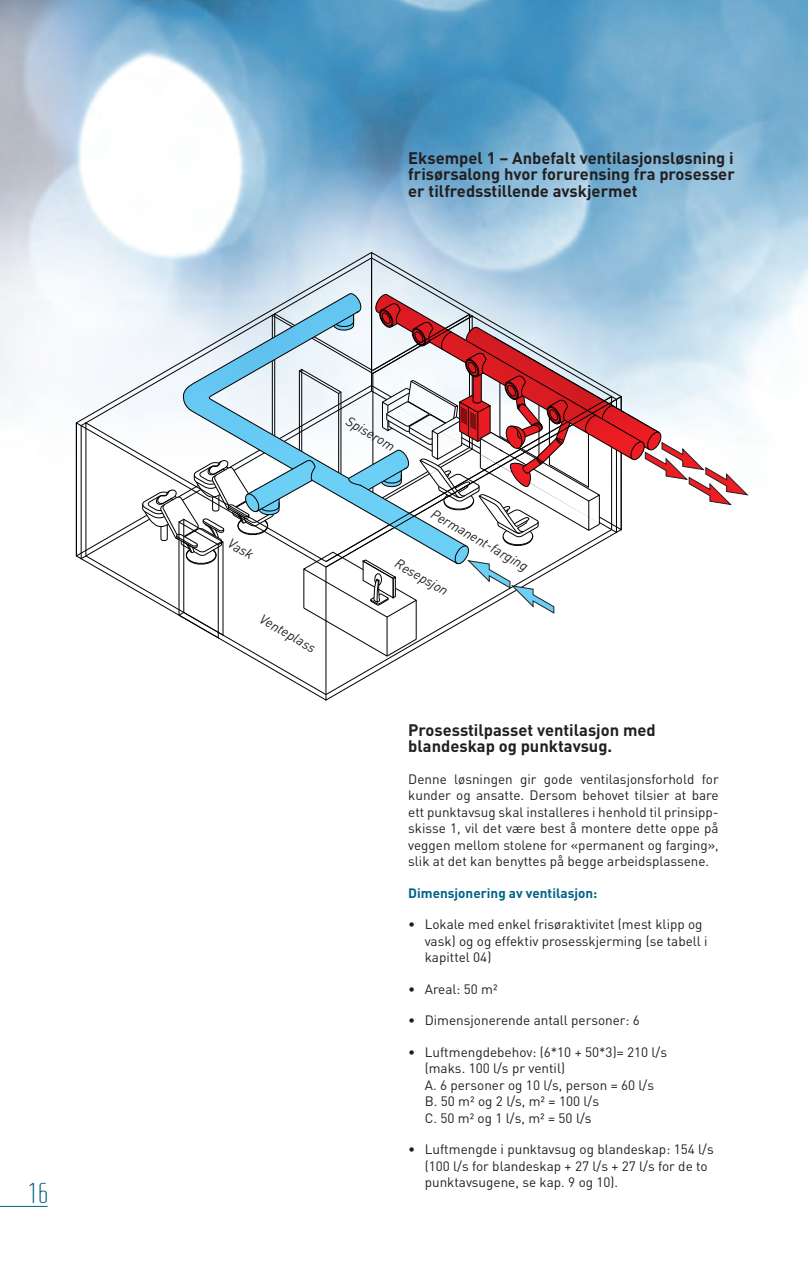
<style>
.page{position:relative;width:808px;height:1263px;background:#fff}
.page>*{position:absolute;margin:0;border:0;box-sizing:border-box;transform-origin:0 0}
.t1{font:28.5px "RB No 2 Light Alternative";color:#006288}
.Mellomtittel{font:700 16.5px/16.5px "DIN";color:#231f20;text-align:justify}
.Brødtekst{font:13.5px/16.5px "DIN";color:#231f20}
.Brødtekst-2{font:italic 13.5px "DIN";color:#231f20}
.Brødtekst-3{font:700 13.5px "DIN";color:#006288}
</style>
<div class="page">
<img style="left:0;top:0;width:808px;height:397px">
<hr style="left:0;top:1206px;width:48px;height:1px;background:#006288">
<svg style="left:49px;top:223px;width:726px;height:478px"></svg>
<svg style="left:76px;top:556px;width:250px;height:144px"></svg>
<svg style="left:86px;top:559px;width:240px;height:136px"></svg>
<svg style="left:76px;top:252px;width:295px;height:304px"></svg>
<svg style="left:81px;top:258px;width:290px;height:301px"></svg>
<svg style="left:371px;top:252px;width:251px;height:42px;background:#b2cee2"></svg>
<svg style="left:326px;top:656px;width:295px;height:44px"></svg>
<svg style="left:142px;top:294px;width:606px;height:362px"></svg>
<h1 class="t1" style="left:28px;top:1177px;width:22px">16</h1>
<p class="Mellomtittel" style="left:408px;top:149px;width:328px">Eksempel 1 – Anbefalt ventilasjonsløsning i frisørsalong hvor forurensing fra prosesser er tilfredsstillende avskjermet</p>
<p class="Brødtekst-2" style="left:233px;top:535px;width:28px;rotate:30deg">Vask</p>
<p class="Brødtekst-2" style="left:265px;top:610px;width:64px;rotate:30deg">Venteplass</p>
<p class="Brødtekst-2" style="left:351px;top:413px;width:56px;rotate:30deg">Spiserom</p>
<p class="Brødtekst-2" style="left:436px;top:505px;width:111px;rotate:30deg">Permanent-farging</p>
<p class="Brødtekst-2" style="left:400px;top:555px;width:61px;rotate:30deg">Resepsjon</p>
<p class="Mellomtittel" style="left:408px;top:721px;width:249px">Prosesstilpasset ventilasjon med blandeskap og punktavsug.</p>
<p class="Brødtekst" style="left:408px;top:770px;width:312px;text-align:justify">Denne løsningen gir gode ventilasjonsforhold for kunder og ansatte. Dersom behovet tilsier at bare ett punktavsug skal installeres i henhold til prinsipp&shy;skisse 1, vil det være best å montere dette oppe på veggen mellom stolene for «permanent og farging», slik at det kan benyttes på begge arbeidsplassene.</p>
<p class="Brødtekst-3" style="left:408px;top:884px;width:191px">Dimensjonering av ventilasjon:</p>
<p class="Brødtekst" style="left:425px;top:916px;width:284px;text-indent:-16px">• Lokale med enkel frisøraktivitet (mest klipp og vask) og og effektiv prosesskjerming (se tabell i kapittel 04)</p>
<p class="Brødtekst" style="left:408px;top:980px;width:91px">• Areal: 50 m²</p>
<p class="Brødtekst" style="left:408px;top:1012px;width:233px">• Dimensjonerende antall personer: 6</p>
<p class="Brødtekst" style="left:425px;top:1043px;width:244px;text-indent:-16px">• Luftmengdebehov: (6*10 + 50*3)= 210 l/s (maks. 100 l/s pr ventil)<br>A. 6 personer og 10 l/s, person = 60 l/s<br>B. 50 m² og 2 l/s, m² = 100 l/s<br>C. 50 m² og 1 l/s, m² = 50 l/s</p>
<p class="Brødtekst" style="left:425px;top:1141px;width:290px;text-indent:-16px">• Luftmengde i punktavsug og blandeskap: 154 l/s (100 l/s for blandeskap + 27 l/s + 27 l/s for de to punktavsugene, se kap. 9 og 10).</p>
</div>
